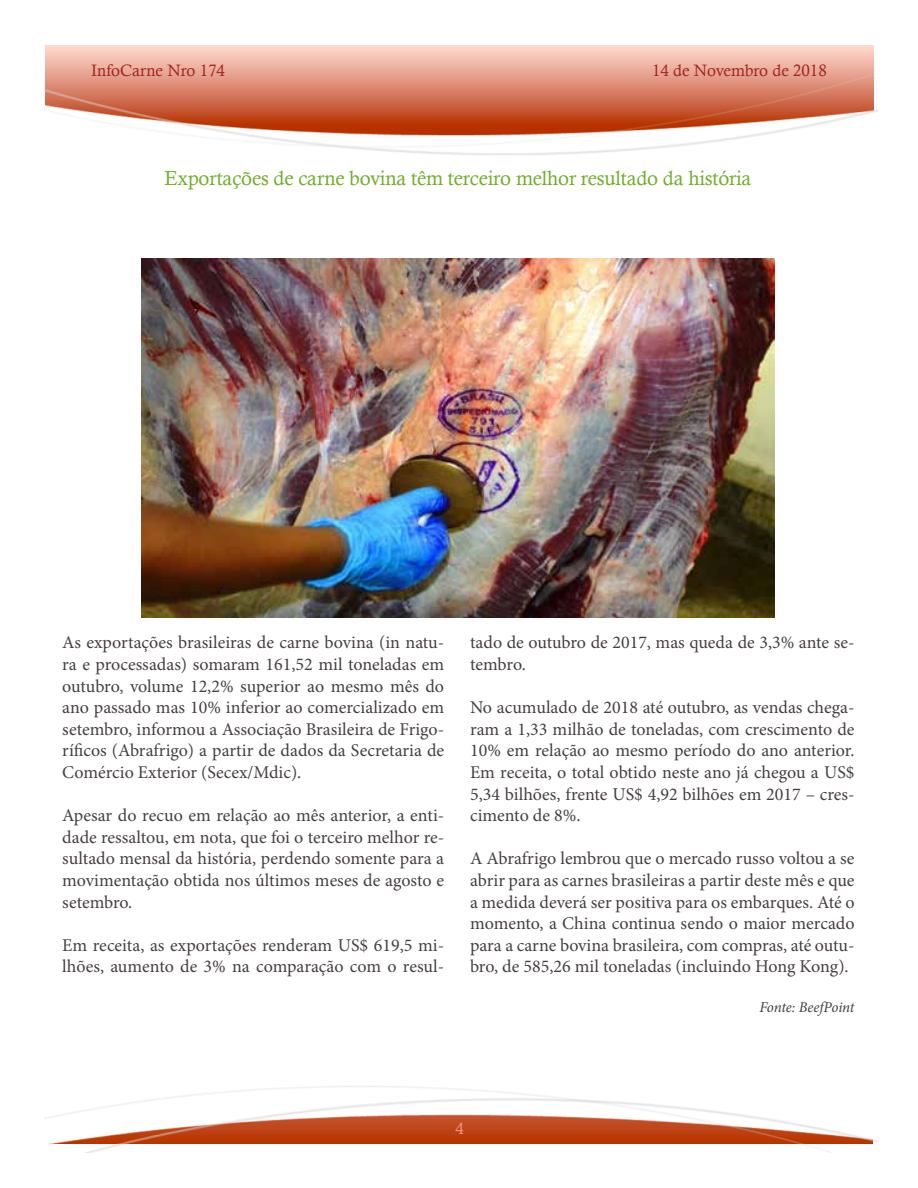
<style>
.page{position:relative;width:918px;height:1188px;background:#fff}
.page>*{position:absolute;margin:0;border:0;box-sizing:border-box;transform-origin:0 0}
.t1{font:20.25px "Calisto";letter-spacing:-.01em;color:#72ae2d}
.t2{font:18px/21.6px "Minion Pro";color:#463f42;text-align:justify}
.t3{font:16.5px "Calisto";color:#a1261f}
.t4{font:16.5px "Calisto";color:#f39889}
.t5{font:italic 15px "Minion Pro";letter-spacing:-.01em;color:#463f42}
</style>
<div class="page">
<img style="left:44px;top:45px;width:834px;height:1107px">
<img style="left:142px;top:258px;width:632px;height:359px">
<p class="t3" style="left:91px;top:61px;width:135px">InfoCarne Nro 174</p>
<p class="t3" style="left:652px;top:61px;width:176px">14 de Novembro de 2018</p>
<p class="t1" style="left:164px;top:166px;width:589px">Exportações de carne bovina têm terceiro melhor resultado da história</p>
<p class="t2" style="left:62px;top:632px;width:383px">As exportações brasileiras de carne bovina (in natu&shy;ra e processadas) somaram 161,52 mil toneladas em outubro, volume 12,2% superior ao mesmo mês do ano passado mas 10% inferior ao comercializado em setembro, informou a Associação Brasileira de Frigo&shy;ríficos (Abrafrigo) a partir de dados da Secretaria de Comércio Exterior (Secex/Mdic).</p>
<p class="t2" style="left:62px;top:805px;width:383px">Apesar do recuo em relação ao mês anterior, a enti&shy;dade ressaltou, em nota, que foi o terceiro melhor re&shy;sultado mensal da história, perdendo somente para a movimentação obtida nos últimos meses de agosto e setembro.</p>
<p class="t2" style="left:62px;top:934px;width:383px">Em receita, as exportações renderam US$ 619,5 mi&shy;lhões, aumento de 3% na comparação com o resul-</p>
<p class="t2" style="left:470px;top:632px;width:386px">tado de outubro de 2017, mas queda de 3,3% ante se&shy;tembro.</p>
<p class="t2" style="left:470px;top:697px;width:386px">No acumulado de 2018 até outubro, as vendas chega&shy;ram a 1,33 milhão de toneladas, com crescimento de 10% em relação ao mesmo período do ano anterior.<br>Em receita, o total obtido neste ano já chegou a US$ 5,34 bilhões, frente US$ 4,92 bilhões em 2017 – cres&shy;cimento de 8%.</p>
<p class="t2" style="left:470px;top:848px;width:386px">A Abrafrigo lembrou que o mercado russo voltou a se abrir para as carnes brasileiras a partir deste mês e que a medida deverá ser positiva para os embarques. Até o momento, a China continua sendo o maior mercado para a carne bovina brasileira, com compras, até outu&shy;bro, de 585,26 mil toneladas (incluindo Hong Kong).</p>
<p class="t5" style="left:759px;top:997px;width:97px">Fonte: BeefPoint</p>
<p class="t4" style="left:455px;top:1119px;width:10px">4</p>
</div>
